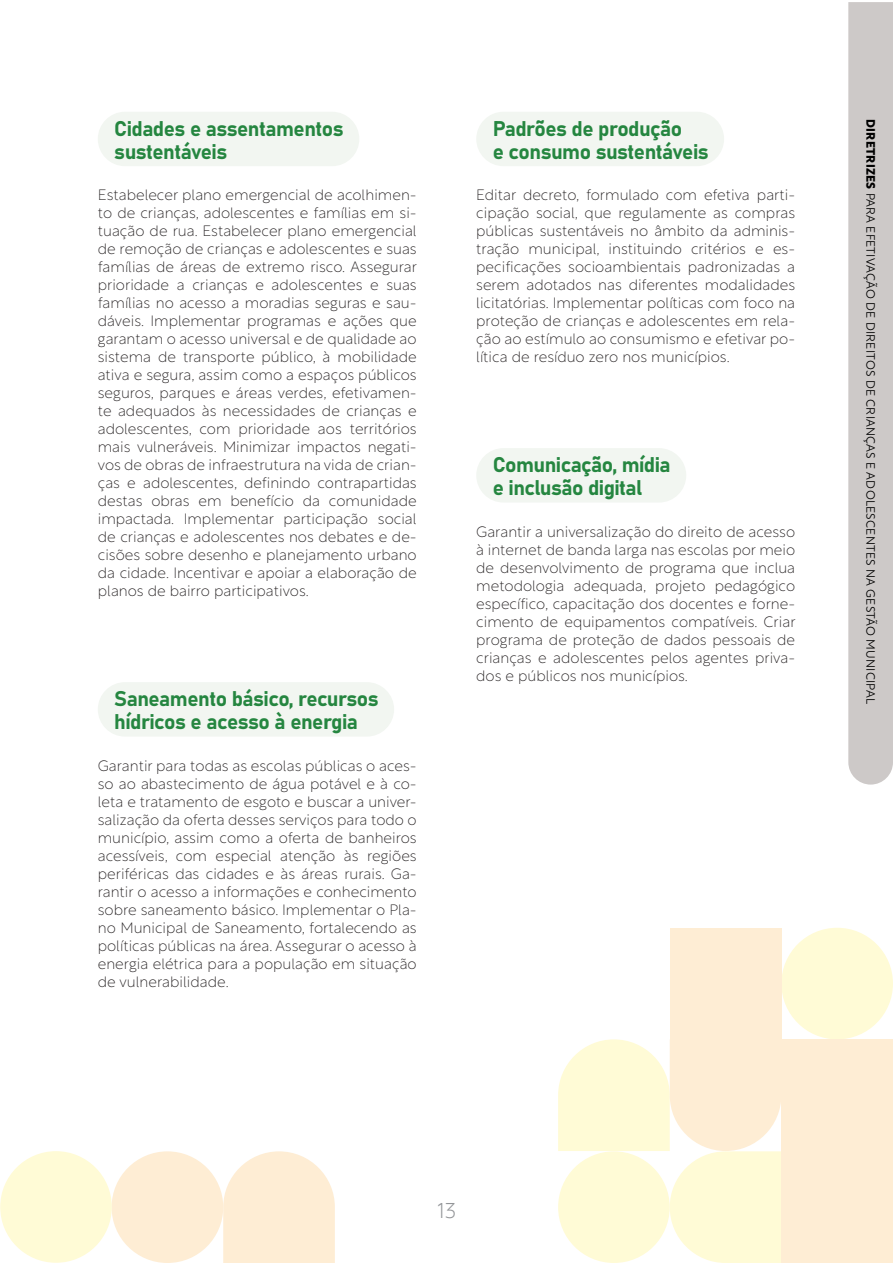
<style>
.page{position:relative;width:893px;height:1263px;background:#fff}
.page>*{position:absolute;margin:0;border:0;box-sizing:border-box;transform-origin:0 0}
.t1{font:21px/23.1px "Bahnschrift";letter-spacing:-.025em;color:#258640}
.t2{font:200 21px "New Nord";color:#939598}
.t3{font:200 15px/18px "Rustica";color:#231f20;text-align:justify}
.t4{font:300 12px "Rustica";letter-spacing:.02em;color:#000}
.s1{font-weight:700}
</style>
<div class="page">
<div style="left:848px;top:2px;width:45px;height:782px;background:#cdc9c8"></div>
<div style="left:98px;top:112px;width:261px;height:54px;background:#f2f6f1;border-radius:27px"></div>
<div style="left:476px;top:112px;width:248px;height:54px;background:#f2f6f1;border-radius:27px"></div>
<div style="left:476px;top:448px;width:210px;height:54px;background:#f2f6f1;border-radius:27px"></div>
<div style="left:98px;top:682px;width:296px;height:54px;background:#f2f6f1;border-radius:27px"></div>
<div style="left:781px;top:928px;width:112px;height:111px;background:#fffbd6;border-radius:56px"></div>
<div style="left:112px;top:1151px;width:111px;height:112px;background:#feedd4;border-radius:56px"></div>
<div style="left:0;top:1151px;width:112px;height:112px;background:#fffbd6;border-radius:56px"></div>
<svg style="left:558px;top:1039px;width:223px;height:224px;background:#fef8db"></svg>
<svg style="left:223px;top:1151px;width:112px;height:112px;background:#feefd8"></svg>
<div style="left:781px;top:1151px;width:112px;height:112px;background:#feedd4"></div>
<div style="left:781px;top:1039px;width:112px;height:112px;background:#feedd4"></div>
<div style="left:670px;top:928px;width:111px;height:111px;background:#feedd4"></div>
<h1 class="t1" style="left:114px;top:115px;width:231px">Cidades e assentamentos sustentáveis</h1>
<p class="t3" style="left:98px;top:184px;width:321px">Estabelecer plano emergencial de acolhimen&shy;to de crianças, adolescentes e famílias em si&shy;tuação de rua. Estabelecer plano emergencial de remoção de crianças e adolescentes e suas famílias de áreas de extremo risco. Assegurar prioridade a crianças e adolescentes e suas famílias no acesso a moradias seguras e sau&shy;dáveis. Implementar programas e ações que garantam o acesso universal e de qualidade ao sistema de transporte público, à mobilidade ativa e segura, assim como a espaços públicos seguros, parques e áreas verdes, efetivamen&shy;te adequados às necessidades de crianças e adolescentes, com prioridade aos territórios mais vulneráveis. Minimizar impactos negati&shy;vos de obras de infraestrutura na vida de crian&shy;ças e adolescentes, definindo contrapartidas destas obras em benefício da comunidade impactada. Implementar participação social de crianças e adolescentes nos debates e de&shy;cisões sobre desenho e planejamento urbano da cidade. Incentivar e apoiar a elaboração de planos de bairro participativos.</p>
<h1 class="t1" style="left:114px;top:685px;width:266px">Saneamento básico, recursos hídricos e acesso à energia</h1>
<p class="t3" style="left:98px;top:754px;width:320px">Garantir para todas as escolas públicas o aces&shy;so ao abastecimento de água potável e à co&shy;leta e tratamento de esgoto e buscar a univer&shy;salização da oferta desses serviços para todo o município, assim como a oferta de banheiros acessíveis, com especial atenção às regiões periféricas das cidades e às áreas rurais. Ga&shy;rantir o acesso a informações e conhecimento sobre saneamento básico. Implementar o Pla&shy;no Municipal de Saneamento, fortalecendo as políticas públicas na área. Assegurar o acesso à energia elétrica para a população em situação de vulnerabilidade.</p>
<h1 class="t1" style="left:493px;top:115px;width:217px">Padrões de produção<br>e consumo sustentáveis</h1>
<p class="t3" style="left:476px;top:184px;width:320px">Editar decreto, formulado com efetiva parti&shy;cipação social, que regulamente as compras públicas sustentáveis no âmbito da adminis&shy;tração municipal, instituindo critérios e es&shy;pecificações socioambientais padronizadas a serem adotados nas diferentes modalidades licitatórias. Implementar políticas com foco na proteção de crianças e adolescentes em rela&shy;ção ao estímulo ao consumismo e efetivar po&shy;lítica de resíduo zero nos municípios.</p>
<h1 class="t1" style="left:493px;top:452px;width:179px">Comunicação, mídia e inclusão digital</h1>
<p class="t3" style="left:476px;top:521px;width:321px">Garantir a universalização do direito de acesso à internet de banda larga nas escolas por meio de desenvolvimento de programa que inclua metodologia adequada, projeto pedagógico específico, capacitação dos docentes e forne&shy;cimento de equipamentos compatíveis. Criar programa de proteção de dados pessoais de crianças e adolescentes pelos agentes priva&shy;dos e públicos nos municípios.</p>
<p class="t4" style="left:881px;top:119px;width:587px;rotate:90deg"><span class="s1">DIRETRIZES</span> PARA EFETIVAÇÃO DE DIREITOS DE CRIANÇAS E ADOLESCENTES NA GESTÃO MUNICIPAL</p>
<h1 class="t2" style="left:437px;top:1198px;width:21px">13</h1>
</div>
